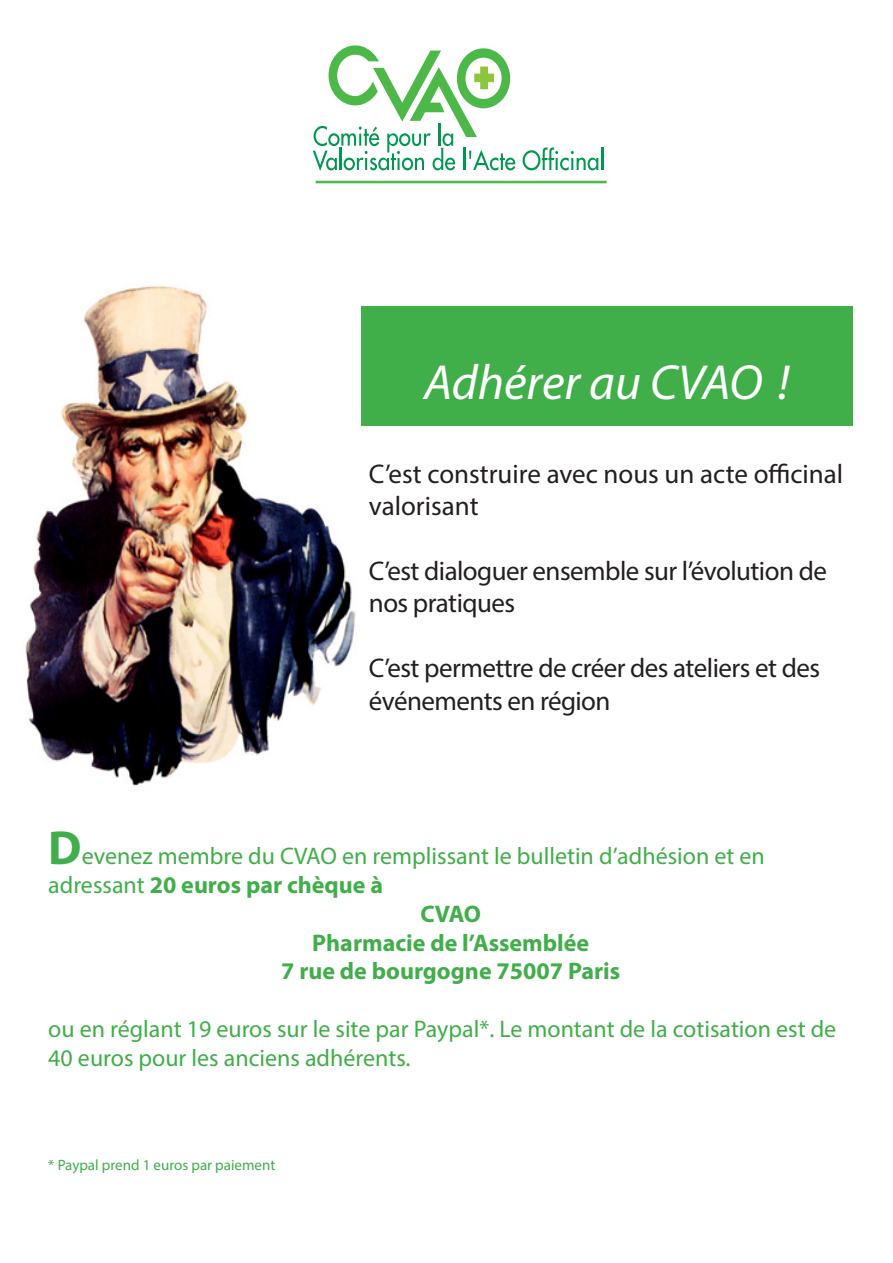
<style>
.page{position:relative;width:893px;height:1263px;background:#fff}
.page>*{position:absolute;margin:0;border:0;box-sizing:border-box;transform-origin:0 0}
.t1{font:italic 49.5px "Myriad Pro";color:#fff}
.t2{font:27px/32.4px "Myriad Pro";letter-spacing:-.02em;color:#231f20}
.t3{font:27px/32.4px "Myriad Pro";color:#231f20}
.t4{font:24px/28.8px "Myriad Pro";color:#40ae49}
.t5{font:700 24px "Myriad Pro";color:#40ae49}
.t6{font:15px "Myriad Pro";color:#40ae49}
.s1{font-weight:700;font-size:48px}
.s2{font-weight:400}
</style>
<div class="page">
<div style="left:360px;top:306px;width:493px;height:120px;background:#40ae49"></div>
<svg style="left:523px;top:147px;width:75px;height:23px"></svg>
<hr style="left:601px;top:148px;width:2px;height:22px;background:#009850">
<svg style="left:313px;top:45px;width:202px;height:126px"></svg>
<hr style="left:316px;top:181px;width:291px;height:2px;background:#4cb848">
<img style="left:25px;top:285px;width:331px;height:501px">
<p class="t1" style="left:424px;top:352px;width:367px">Adhérer au CVAO !</p>
<p class="t3" style="left:369px;top:457px;width:476px">C’est construire avec nous un acte officinal valorisant</p>
<p class="t2" style="left:369px;top:554px;width:459px">C’est dialoguer ensemble sur l’évolution de nos pratiques</p>
<p class="t2" style="left:369px;top:652px;width:453px">C’est permettre de créer des ateliers et des événements en région</p>
<p class="t4" style="left:48px;top:841px;width:718px"><span class="s1">D</span>evenez membre du CVAO en remplissant le bulletin d’adhésion et en</p>
<p class="t5" style="left:48px;top:869px;width:336px"><span class="s2">adressant</span> 20 euros par chèque à</p>
<p class="t5" style="left:420px;top:898px;width:62px">CVAO</p>
<p class="t5" style="left:312px;top:927px;width:278px">Pharmacie de l’Assemblée</p>
<p class="t5" style="left:281px;top:955px;width:341px">7 rue de bourgogne 75007 Paris</p>
<p class="t4" style="left:48px;top:1014px;width:789px">ou en réglant 19 euros sur le site par Paypal*. Le montant de la cotisation est de<br>40 euros pour les anciens adhérents.</p>
<p class="t6" style="left:48px;top:1156px;width:229px">* Paypal prend 1 euros par paiement</p>
</div>
